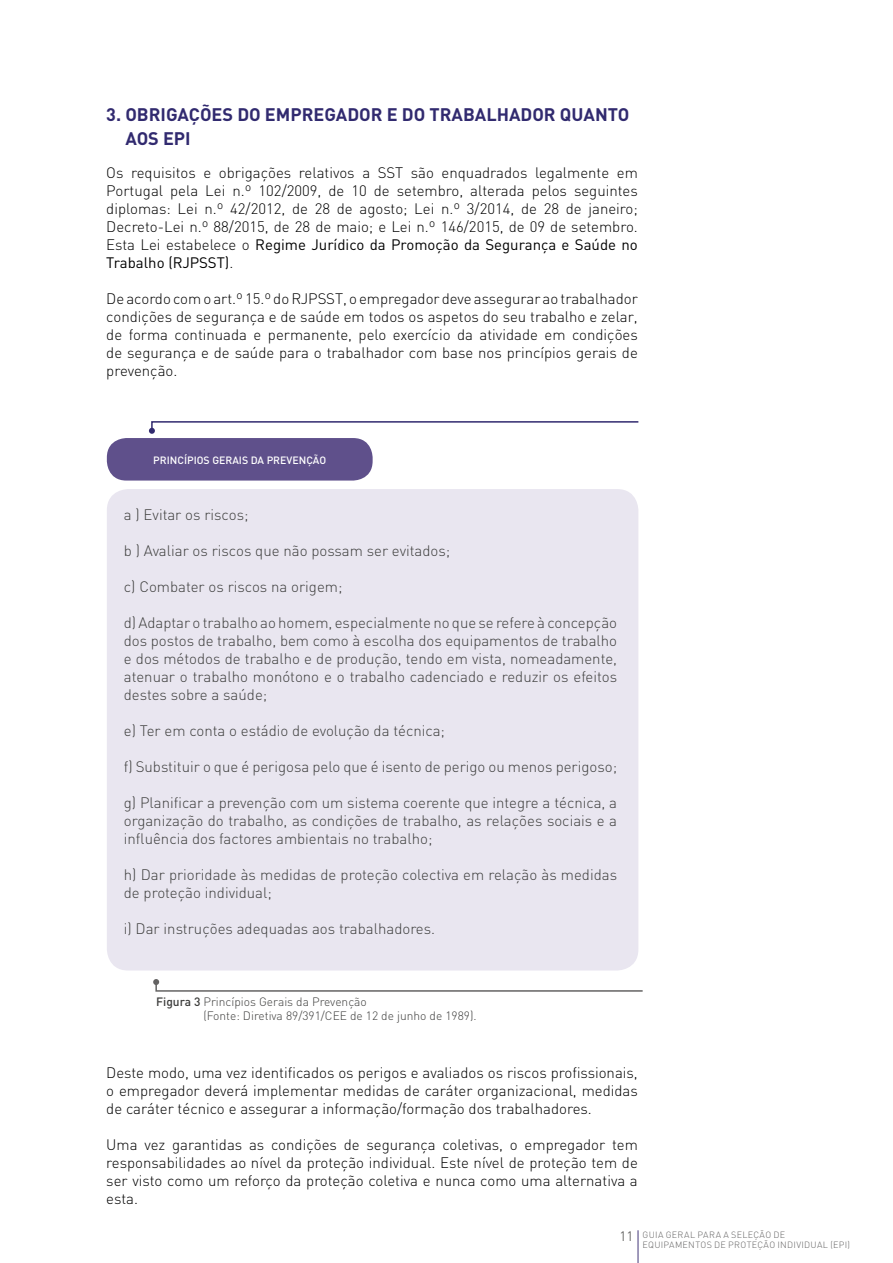
<style>
.page{position:relative;width:893px;height:1263px;background:#fff}
.page>*{position:absolute;margin:0;border:0;box-sizing:border-box;transform-origin:0 0}
.t1{font:700 18px/24px "DIN";color:#312a6f}
.t2{font:300 15px/18px "DIN";color:#000;text-align:justify}
.t3{font:300 15px/18px "DIN";color:#3c3c3b;text-align:justify}
.t4{font:300 12px/14.4px "DIN";color:#3c3c3b}
.t5{font:500 10.5px "DIN";color:#fff}
.t6{font:300 9px/10.5px "DIN";letter-spacing:.035em;color:#646363}
.s1{font-weight:400}
.s2{font-weight:500}
.s3{font-size:13.5px;color:#3c3c3b}
</style>
<div class="page">
<hr style="left:638px;top:1230px;width:1px;height:33px;background:#433779">
<svg style="left:149px;top:421px;width:490px;height:13px"></svg>
<div style="left:107px;top:438px;width:266px;height:43px;background:#5f508b;border-radius:20px"></div>
<div style="left:107px;top:489px;width:531px;height:481px;background:#e9e6f0;border-radius:21px"></div>
<svg style="left:153px;top:979px;width:490px;height:13px"></svg>
<p class="t1" style="left:125px;top:102px;width:505px;text-indent:-19px">3. OBRIGAÇÕES DO EMPREGADOR E DO TRABALHADOR QUANTO<br>AOS EPI</p>
<p class="t2" style="left:106px;top:164px;width:533px">Os requisitos e obrigações relativos a SST são enquadrados legalmente em Portugal pela Lei n.º 102/2009, de 10 de setembro, alterada pelos seguintes diplomas: Lei n.º 42/2012, de 28 de agosto; Lei n.º 3/2014, de 28 de janeiro; Decreto-Lei n.º 88/2015, de 28 de maio; e Lei n.º 146/2015, de 09 de setembro.<br>Esta Lei estabelece o <span class="s1">Regime Jurídico da Promoção da Segurança e Saúde no Trabalho (RJPSST)</span>.</p>
<p class="t2" style="left:106px;top:290px;width:533px">De acordo com o art.º 15.º do RJPSST, o empregador deve assegurar ao trabalhador condições de segurança e de saúde em todos os aspetos do seu trabalho e zelar, de forma continuada e permanente, pelo exercício da atividade em condições de segurança e de saúde para o trabalhador com base nos princípios gerais de prevenção.</p>
<p class="t5" style="left:153px;top:453px;width:174px">PRINCÍPIOS GERAIS DA PREVENÇÃO</p>
<p class="t3" style="left:124px;top:506px;width:126px">a ) Evitar os riscos;</p>
<p class="t3" style="left:124px;top:542px;width:328px">b ) Avaliar os riscos que não possam ser evitados;</p>
<p class="t3" style="left:124px;top:578px;width:220px">c) Combater os riscos na origem;</p>
<p class="t3" style="left:124px;top:614px;width:495px">d) Adaptar o trabalho ao homem, especialmente no que se refere à concepção dos postos de trabalho, bem como à escolha dos equipamentos de trabalho e dos métodos de trabalho e de produção, tendo em vista, nomeadamente, atenuar o trabalho monótono e o trabalho cadenciado e reduzir os efeitos destes sobre a saúde;</p>
<p class="t3" style="left:124px;top:722px;width:323px">e) Ter em conta o estádio de evolução da técnica;</p>
<p class="t3" style="left:124px;top:758px;width:495px">f) Substituir o que é perigosa pelo que é isento de perigo ou menos perigoso;</p>
<p class="t3" style="left:124px;top:794px;width:495px">g) Planificar a prevenção com um sistema coerente que integre a técnica, a organização do trabalho, as condições de trabalho, as relações sociais e a influência dos factores ambientais no trabalho;</p>
<p class="t3" style="left:124px;top:866px;width:495px">h) Dar prioridade às medidas de proteção colectiva em relação às medidas de proteção individual;</p>
<p class="t3" style="left:124px;top:920px;width:313px">i) Dar instruções adequadas aos trabalhadores.</p>
<p class="t4" style="left:203px;top:994px;width:275px;text-indent:-47px"><span class="s2">Figura 3</span> Princípios Gerais da Prevenção<br>(Fonte: Diretiva 89/391/CEE de 12 de junho de 1989).</p>
<p class="t2" style="left:106px;top:1064px;width:533px">Deste modo, uma vez identificados os perigos e avaliados os riscos profissionais, o empregador deverá implementar medidas de caráter organizacional, medidas de caráter técnico e assegurar a informação/formação dos trabalhadores.</p>
<p class="t2" style="left:106px;top:1136px;width:533px">Uma vez garantidas as condições de segurança coletivas, o empregador tem responsabilidades ao nível da proteção individual. Este nível de proteção tem de ser visto como um reforço da proteção coletiva e nunca como uma alternativa a esta.</p>
<p class="t6" style="left:643px;top:1229px;width:209px;text-indent:-23px"><span class="s3">11</span> GUIA GERAL PARA A SELEÇÃO DE<br>EQUIPAMENTOS DE PROTEÇÃO INDIVIDUAL (EPI)</p>
</div>
